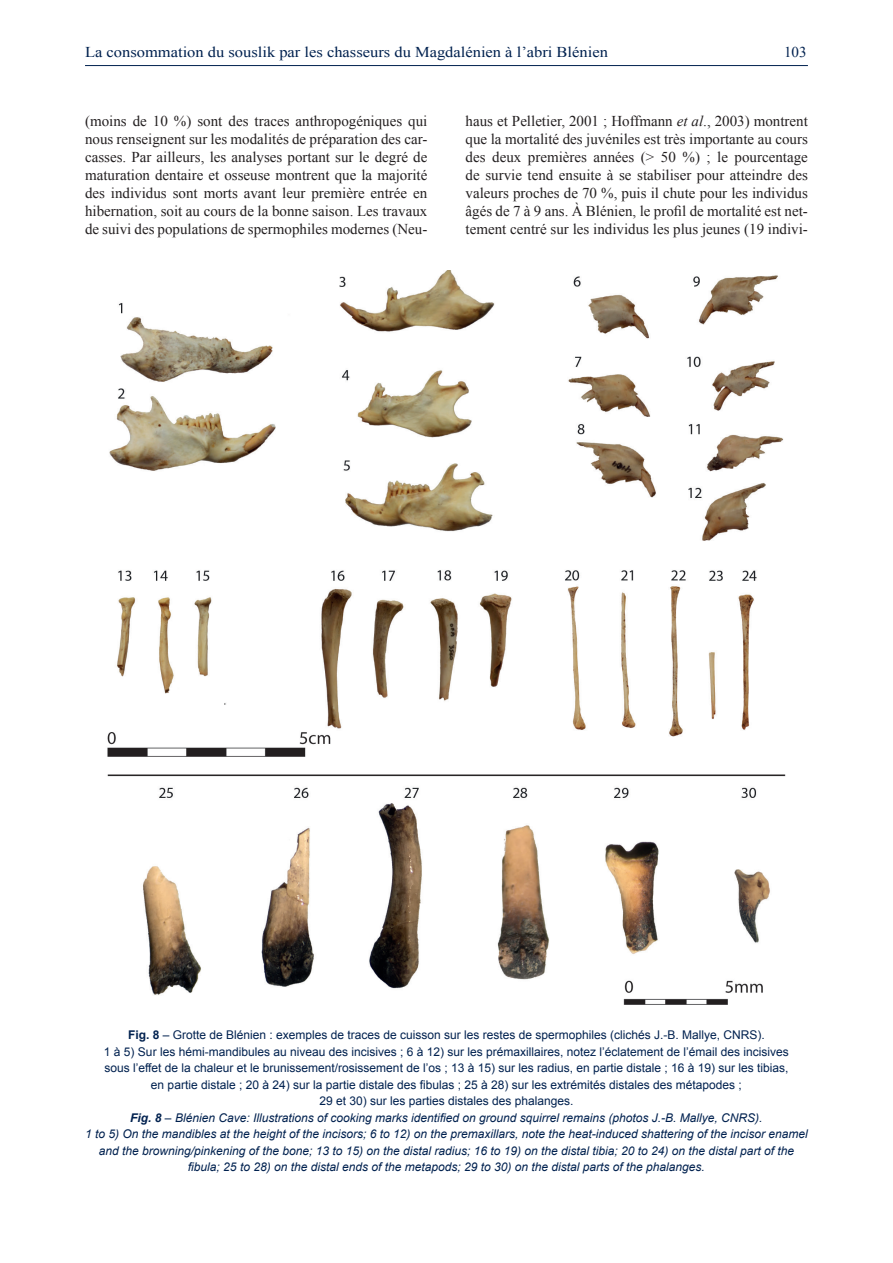
<style>
.page{position:relative;width:893px;height:1263px;background:#fff}
.page>*{position:absolute;margin:0;border:0;box-sizing:border-box;transform-origin:0 0}
.t1{font:15px/18px "Times New Roman";color:#231f20;text-align:justify}
.t2{font:15px "Times New Roman";color:#00214f;scale:1.1 1}
.t3{font:15px "Times New Roman";color:#00214f}
.t4{font:12px/16.5px "Arial";color:#00214f;text-align:center}
.s1{font-style:italic}
.s2{font-weight:700}
.s3{font-weight:700;font-style:italic}
</style>
<div class="page">
<hr style="left:85px;top:65px;width:723px;height:1px;background:#00214f">
<img style="left:107px;top:270px;width:679px;height:735px">
<p class="t2" style="left:85px;top:42px;width:477px">La consommation du souslik par les chasseurs du Magdalénien à l’abri Blénien</p>
<p class="t3" style="left:784px;top:42px;width:24px">103</p>
<p class="t1" style="left:85px;top:112px;width:344px">(moins de 10 %) sont des traces anthropogéniques qui nous renseignent sur les modalités de préparation des car&shy;casses. Par ailleurs, les analyses portant sur le degré de maturation dentaire et osseuse montrent que la majorité des individus sont morts avant leur première entrée en hibernation, soit au cours de la bonne saison. Les travaux de suivi des populations de spermophiles modernes (Neu-</p>
<p class="t1" style="left:466px;top:112px;width:344px">haus et Pelletier, 2001 ; Hoffmann <span class="s1">et al</span>., 2003) montrent que la mortalité des juvéniles est très importante au cours des deux premières années (&gt; 50 %) ; le pourcentage de survie tend ensuite à se stabiliser pour atteindre des valeurs proches de 70 %, puis il chute pour les individus âgés de 7 à 9 ans. À Blénien, le profil de mortalité est net&shy;tement centré sur les individus les plus jeunes (19 indivi-</p>
<p class="t4" style="left:85px;top:1027px;width:724px"><span class="s2">Fig. 8</span> – Grotte de Blénien : exemples de traces de cuisson sur les restes de spermophiles (clichés J.-B. Mallye, CNRS).<br>1 à 5) Sur les hémi-mandibules au niveau des incisives ; 6 à 12) sur les prémaxillaires, notez l’éclatement de l’émail des incisives<br>sous l’effet de la chaleur et le brunissement/rosissement de l’os ; 13 à 15) sur les radius, en partie distale ; 16 à 19) sur les tibias,<br>en partie distale ; 20 à 24) sur la partie distale des fibulas ; 25 à 28) sur les extrémités distales des métapodes ;<br>29 et 30) sur les parties distales des phalanges.<br><span class="s3">Fig. 8</span> <span class="s1">– Blénien Cave: Illustrations of cooking marks identified on ground squirrel remains (photos J.-B. Mallye, CNRS).<br>1 to 5) On the mandibles at the height of the incisors; 6 to 12) on the premaxillars, note the heat-induced shattering of the incisor enamel and the browning/pinkening of the bone; 13 to 15) on the distal radius; 16 to 19) on the distal tibia; 20 to 24) on the distal part of the fibula; 25 to 28) on the distal ends of the metapods; 29 to 30) on the distal parts of the phalanges.</span></p>
</div>
